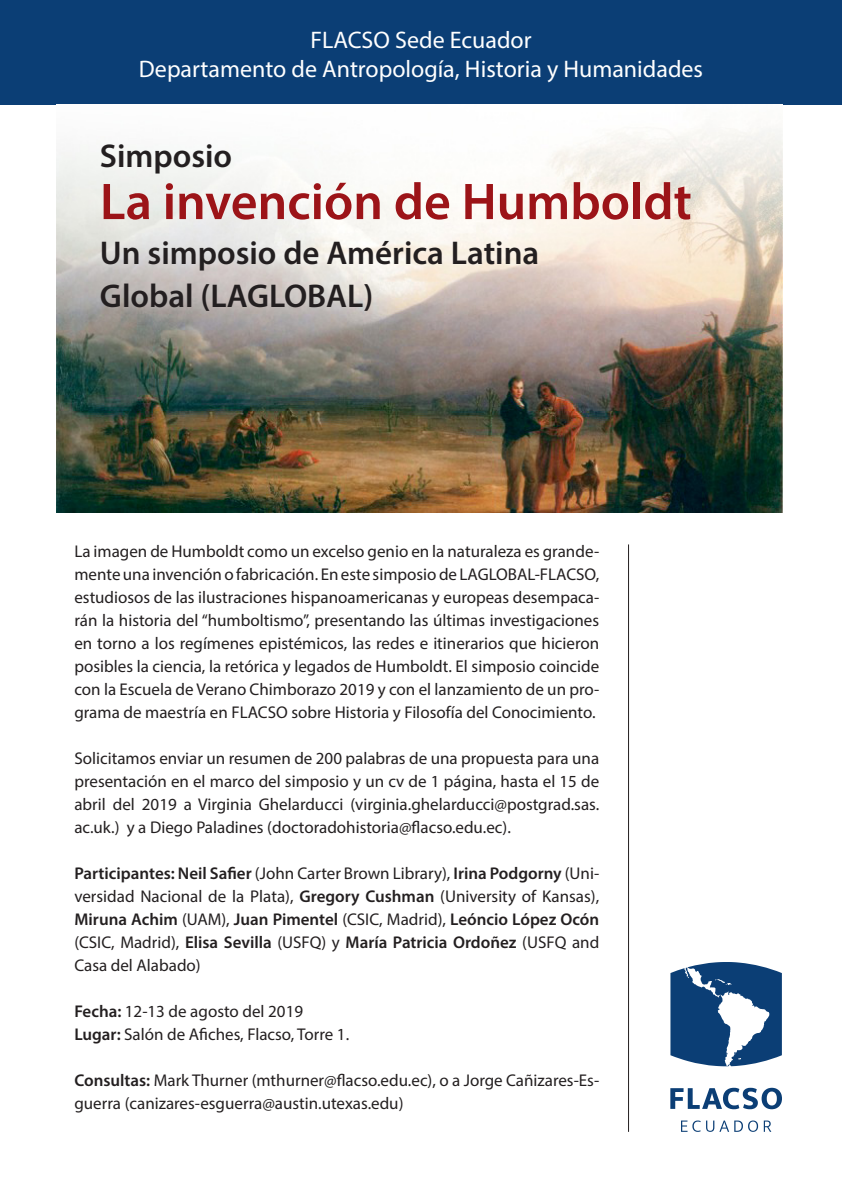
<style>
.page{position:relative;width:842px;height:1191px;background:#fff}
.page>*{position:absolute;margin:0;border:0;box-sizing:border-box;transform-origin:0 0}
.t1{font:600 52px "Myriad Pro";color:#9c1418}
.t2{font:600 33px/43px "Myriad Pro";color:#231f20}
.t3{font:24px "Myriad Pro";color:#fff}
.t4{font:17px/23px "Myriad Pro";color:#231f20;text-align:justify}
.s1{font-weight:600}
</style>
<div class="page">
<div style="left:0;top:0;width:842px;height:104px;background:#0b3e75"></div>
<hr style="left:628px;top:544px;width:1px;height:587px;background:#231f20">
<svg style="left:670px;top:962px;width:112px;height:104px"></svg>
<svg style="left:670px;top:1087px;width:112px;height:22px"></svg>
<svg style="left:681px;top:1120px;width:77px;height:11px"></svg>
<svg style="left:764px;top:1120px;width:7px;height:11px"></svg>
<img style="left:57px;top:128px;width:725px;height:384px">
<p class="t3" style="left:310px;top:25px;width:223px">FLACSO Sede Ecuador</p>
<p class="t3" style="left:139px;top:54px;width:566px">Departamento de Antropología, Historia y Humanidades</p>
<p class="t2" style="left:100px;top:133px;width:134px">Simposio</p>
<p class="t1" style="left:100px;top:168px;width:593px">La invención de Humboldt</p>
<p class="t2" style="left:100px;top:230px;width:441px">Un simposio de América Latina<br>Global (LAGLOBAL)</p>
<p class="t4" style="left:74px;top:540px;width:526px">La imagen de Humboldt como un excelso genio en la naturaleza es grande&shy;mente una invención o fabricación. En este simposio de LAGLOBAL-FLACSO, estudiosos de las ilustraciones hispanoamericanas y europeas desempaca&shy;rán la historia del “humboltismo”, presentando las últimas investigaciones en torno a los regímenes epistémicos, las redes e itinerarios que hicieron posibles la ciencia, la retórica y legados de Humboldt. El simposio coincide con la Escuela de Verano Chimborazo 2019 y con el lanzamiento de un pro&shy;grama de maestría en FLACSO sobre Historia y Filosofía del Conocimiento.</p>
<p class="t4" style="left:74px;top:747px;width:526px">Solicitamos enviar un resumen de 200 palabras de una propuesta para una presentación en el marco del simposio y un cv de 1 página, hasta el 15 de abril del 2019 a Virginia Ghelarducci (virginia.ghelarducci@postgrad.sas. ac.uk.) y a Diego Paladines (doctoradohistoria@flacso.edu.ec).</p>
<p class="t4" style="left:74px;top:862px;width:526px"><span class="s1">Participantes: Neil Safier</span> (John Carter Brown Library), <span class="s1">Irina Podgorny</span> (Uni&shy;versidad Nacional de la Plata), <span class="s1">Gregory Cushman</span> (University of Kansas), <span class="s1">Miruna Achim</span> (UAM), <span class="s1">Juan Pimentel</span> (CSIC, Madrid), <span class="s1">Leóncio López Ocón </span>(CSIC, Madrid), <span class="s1">Elisa Sevilla</span> (USFQ) y <span class="s1">María Patricia Ordoñez</span> (USFQ and Casa del Alabado)</p>
<p class="t4" style="left:74px;top:1000px;width:230px"><span class="s1">Fecha:</span> 12-13 de agosto del 2019</p>
<p class="t4" style="left:74px;top:1023px;width:276px"><span class="s1">Lugar:</span> Salón de Afiches, Flacso, Torre 1.</p>
<p class="t4" style="left:74px;top:1069px;width:526px"><span class="s1">Consultas:</span> Mark Thurner (mthurner@flacso.edu.ec), o a Jorge Cañizares-Es&shy;guerra (canizares-esguerra@austin.utexas.edu)</p>
</div>
